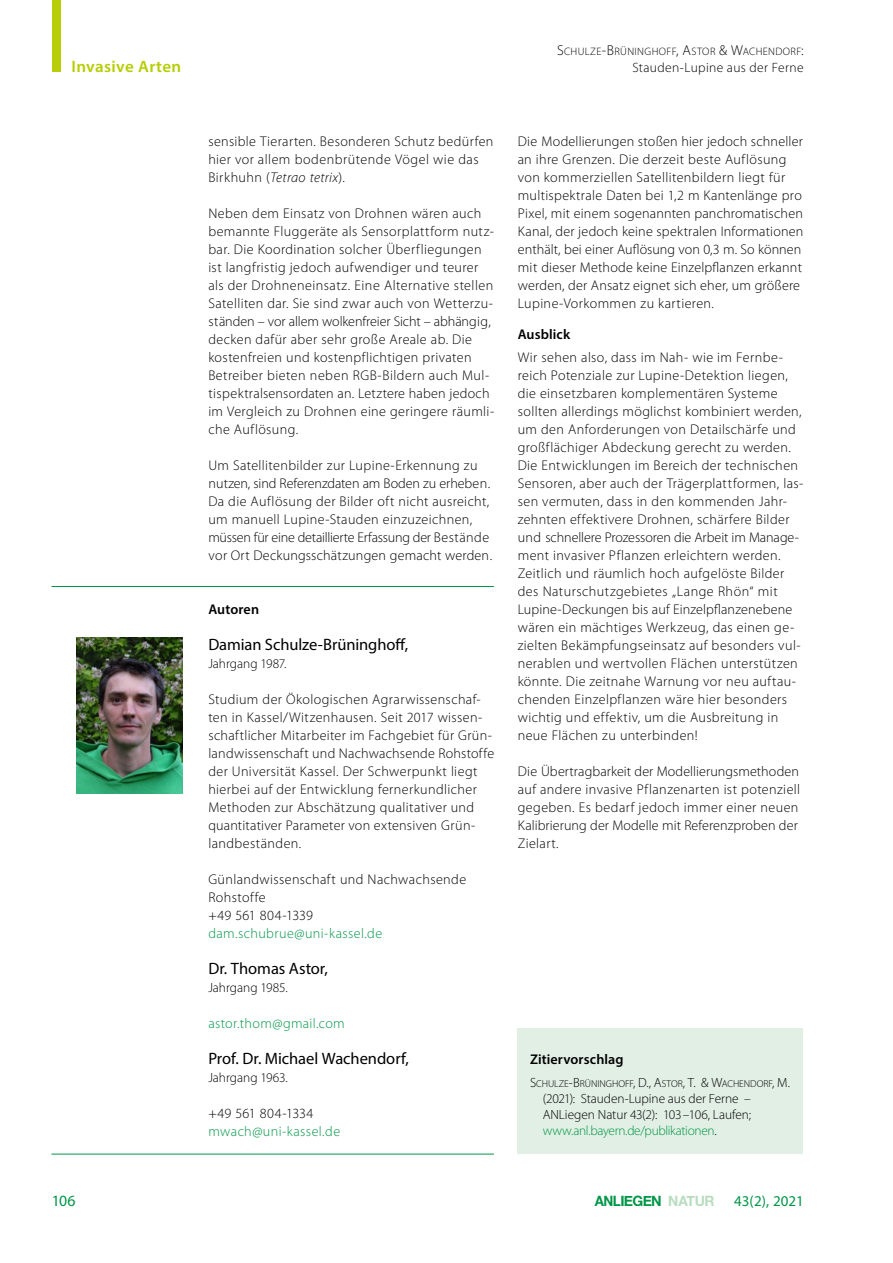
<style>
.page{position:relative;width:893px;height:1263px;background:#fff}
.page>*{position:absolute;margin:0;border:0;box-sizing:border-box;transform-origin:0 0}
.Autor_Jahrgang{font:16.5px "Myriad Pro";color:#000}
.Autor{font:16.5px "Myriad Pro";letter-spacing:-.005em;color:#000}
.t1{font:600 16.5px "Myriad Pro";letter-spacing:.02em;color:#b6cd00}
.t2{font:15.75px "Myriad Pro";color:#009647}
.t3{font:15px "Myriad Pro";color:#009647}
.t4{font:700 14.25px "Helvetica Neue";letter-spacing:-.035em;color:#009647;scale:.94 1}
.P__Fließtext_2Sp{font:300 14.1px/18px "Myriad Pro";letter-spacing:.025em;color:#000}
.P__Fließtext_2Sp-2{font:300 14.1px/18px "Myriad Pro";letter-spacing:.025em;color:#009647}
.H1__Headline_Fliess{font:600 14.1px "Myriad Pro";letter-spacing:.01em;color:#000}
.Autor_Jahrgang-2{font:300 14.1px "Myriad Pro";letter-spacing:.02em;color:#009647}
.t5{font:300 13.5px "Myriad Pro";letter-spacing:.025em;color:#000}
.Literatur{font:300 13.35px/15.9px "Myriad Pro";letter-spacing:-.02em;color:#000;text-align:justify}
.Autor_Jahrgang-3{font:300 13.35px "Myriad Pro";color:#000}
.t6{font:300 10.8px "Myriad Pro";letter-spacing:.035em;color:#000}
.Literatur-2{font:300 10.05px "Myriad Pro";letter-spacing:-.005em;color:#000}
.s1{font-size:14.4px}
.s2{font-style:italic}
.s3{color:#009647}
.s4{color:#000}
.s5{font-size:13.35px}
.s6{color:rgb(111 188 125/.5)}
</style>
<div class="page">
<div style="left:517px;top:1028px;width:286px;height:125px;background:#e1efe4"></div>
<div style="left:52px;top:0;width:8px;height:71px;background:#b8ce08"></div>
<img style="left:77px;top:638px;width:106px;height:155px">
<hr style="left:51px;top:586px;width:443px;height:1px;background:#009647">
<hr style="left:51px;top:1154px;width:443px;height:1px;background:#009647">
<p class="t6" style="left:557px;top:45px;width:248px"><span class="s1">S</span>CHULZE<span class="s1">-B</span>RÜNINGHOFF<span class="s1">, A</span>STOR <span class="s1">&amp; W</span>ACHENDORF<span class="s1">:</span></p>
<p class="t1" style="left:71px;top:55px;width:111px">Invasive Arten</p>
<p class="t5" style="left:633px;top:59px;width:173px">Stauden-Lupine aus der Ferne</p>
<p class="P__Fließtext_2Sp" style="left:208px;top:132px;width:286px">sensible Tierarten. Besonderen Schutz bedürfen hier vor allem bodenbrütende Vögel wie das<br>Birkhuhn (<span class="s2">Tetrao tetrix</span>).</p>
<p class="P__Fließtext_2Sp" style="left:208px;top:204px;width:287px">Neben dem Einsatz von Drohnen wären auch bemannte Fluggeräte als Sensorplattform nutz&shy;bar. Die Koordination solcher Überfliegungen ist langfristig jedoch aufwendiger und teurer als der Drohneneinsatz. Eine Alternative stellen Satelliten dar. Sie sind zwar auch von Wetterzu&shy;ständen – vor allem wolkenfreier Sicht – abhängig, decken dafür aber sehr große Areale ab. Die kostenfreien und kostenpflichtigen privaten Betreiber bieten neben RGB-Bildern auch Mul&shy;tispektralsensordaten an. Letztere haben jedoch im Vergleich zu Drohnen eine geringere räumli&shy;che Auflösung.</p>
<p class="P__Fließtext_2Sp" style="left:208px;top:456px;width:285px">Um Satellitenbilder zur Lupine-Erkennung zu nutzen, sind Referenzdaten am Boden zu erheben.<br>Da die Auflösung der Bilder oft nicht ausreicht, um manuell Lupine-Stauden einzuzeichnen, müssen für eine detaillierte Erfassung der Bestände vor Ort Deckungsschätzungen gemacht werden.</p>
<h1 class="H1__Headline_Fliess" style="left:208px;top:600px;width:52px">Autoren</h1>
<p class="Autor" style="left:208px;top:634px;width:201px">Damian Schulze-Brüninghoff,</p>
<p class="Autor_Jahrgang-3" style="left:208px;top:655px;width:80px">Jahrgang 1987.</p>
<p class="P__Fließtext_2Sp" style="left:208px;top:690px;width:287px">Studium der Ökologischen Agrarwissenschaf&shy;ten in Kassel/Witzenhausen. Seit 2017 wissen&shy;schaftlicher Mitarbeiter im Fachgebiet für Grün&shy;landwissenschaft und Nachwachsende Rohstoffe der Universität Kassel. Der Schwerpunkt liegt hierbei auf der Entwicklung fernerkundlicher Methoden zur Abschätzung qualitativer und quantitativer Parameter von extensiven Grün&shy;landbeständen.</p>
<p class="P__Fließtext_2Sp" style="left:208px;top:870px;width:259px">Günlandwissenschaft und Nachwachsende<br>Rohstoffe<br>+49 561 804-1339 <span class="s3">dam.schubrue@uni-kassel.de</span></p>
<p class="Autor_Jahrgang" style="left:208px;top:958px;width:121px">Dr. Thomas Astor,</p>
<p class="Autor_Jahrgang-3" style="left:208px;top:979px;width:81px">Jahrgang 1985.</p>
<p class="Autor_Jahrgang-2" style="left:208px;top:1014px;width:138px">astor.thom@gmail.com</p>
<p class="Autor_Jahrgang" style="left:208px;top:1048px;width:202px">Prof. Dr. Michael Wachendorf,</p>
<p class="Autor_Jahrgang-3" style="left:208px;top:1069px;width:81px">Jahrgang 1963.</p>
<p class="P__Fließtext_2Sp-2" style="left:208px;top:1104px;width:133px"><span class="s4">+49 561 804-1334 </span>mwach@uni-kassel.de</p>
<p class="P__Fließtext_2Sp" style="left:518px;top:132px;width:287px">Die Modellierungen stoßen hier jedoch schneller an ihre Grenzen. Die derzeit beste Auflösung von kommerziellen Satellitenbildern liegt für multispektrale Daten bei 1,2 m Kantenlänge pro Pixel, mit einem sogenannten panchromatischen Kanal, der jedoch keine spektralen Informationen enthält, bei einer Auflösung von 0,3 m. So können mit dieser Methode keine Einzelpflanzen erkannt werden, der Ansatz eignet sich eher, um größere Lupine-Vorkommen zu kartieren.</p>
<h1 class="H1__Headline_Fliess" style="left:518px;top:325px;width:54px">Ausblick</h1>
<p class="P__Fließtext_2Sp" style="left:518px;top:348px;width:287px">Wir sehen also, dass im Nah- wie im Fernbe&shy;reich Potenziale zur Lupine-Detektion liegen, die einsetzbaren komplementären Systeme sollten allerdings möglichst kombiniert werden, um den Anforderungen von Detailschärfe und großflächiger Abdeckung gerecht zu werden.<br>Die Entwicklungen im Bereich der technischen Sensoren, aber auch der Trägerplattformen, las&shy;sen vermuten, dass in den kommenden Jahr&shy;zehnten effektivere Drohnen, schärfere Bilder und schnellere Prozessoren die Arbeit im Manage&shy;ment invasiver Pflanzen erleichtern werden.<br>Zeitlich und räumlich hoch aufgelöste Bilder des Naturschutzgebietes „Lange Rhön“ mit Lupine-Deckungen bis auf Einzelpflanzenebene wären ein mächtiges Werkzeug, das einen ge&shy;zielten Bekämpfungseinsatz auf besonders vul&shy;nerablen und wertvollen Flächen unterstützen könnte. Die zeitnahe Warnung vor neu auftau&shy;chenden Einzelpflanzen wäre hier besonders wichtig und effektiv, um die Ausbreitung in neue Flächen zu unterbinden!</p>
<p class="P__Fließtext_2Sp" style="left:518px;top:762px;width:284px">Die Übertragbarkeit der Modellierungsmethoden auf andere invasive Pflanzenarten ist potenziell gegeben. Es bedarf jedoch immer einer neuen Kalibrierung der Modelle mit Referenzproben der Zielart.</p>
<h1 class="H1__Headline_Fliess" style="left:530px;top:1050px;width:95px">Zitiervorschlag</h1>
<p class="Literatur-2" style="left:530px;top:1078px;width:262px"><span class="s5">S</span>CHULZE<span class="s5">-B</span>RÜNINGHOFF<span class="s5">, D., A</span>STOR<span class="s5">, T. &amp; W</span>ACHENDORF<span class="s5">, M.</span></p>
<p class="Literatur" style="left:543px;top:1090px;width:210px">(2021): Stauden-Lupine aus der Ferne – ANLiegen Natur 43(2): 103–106, Laufen; <span class="s3">www.anl.bayern.de/publikationen</span>.</p>
<p class="t4" style="left:595px;top:1189px;width:129px">ANLIEGEN <span class="s6">NATUR</span></p>
<p class="t2" style="left:52px;top:1191px;width:25px">106</p>
<p class="t3" style="left:734px;top:1191px;width:71px">43(2), 2021</p>
</div>
